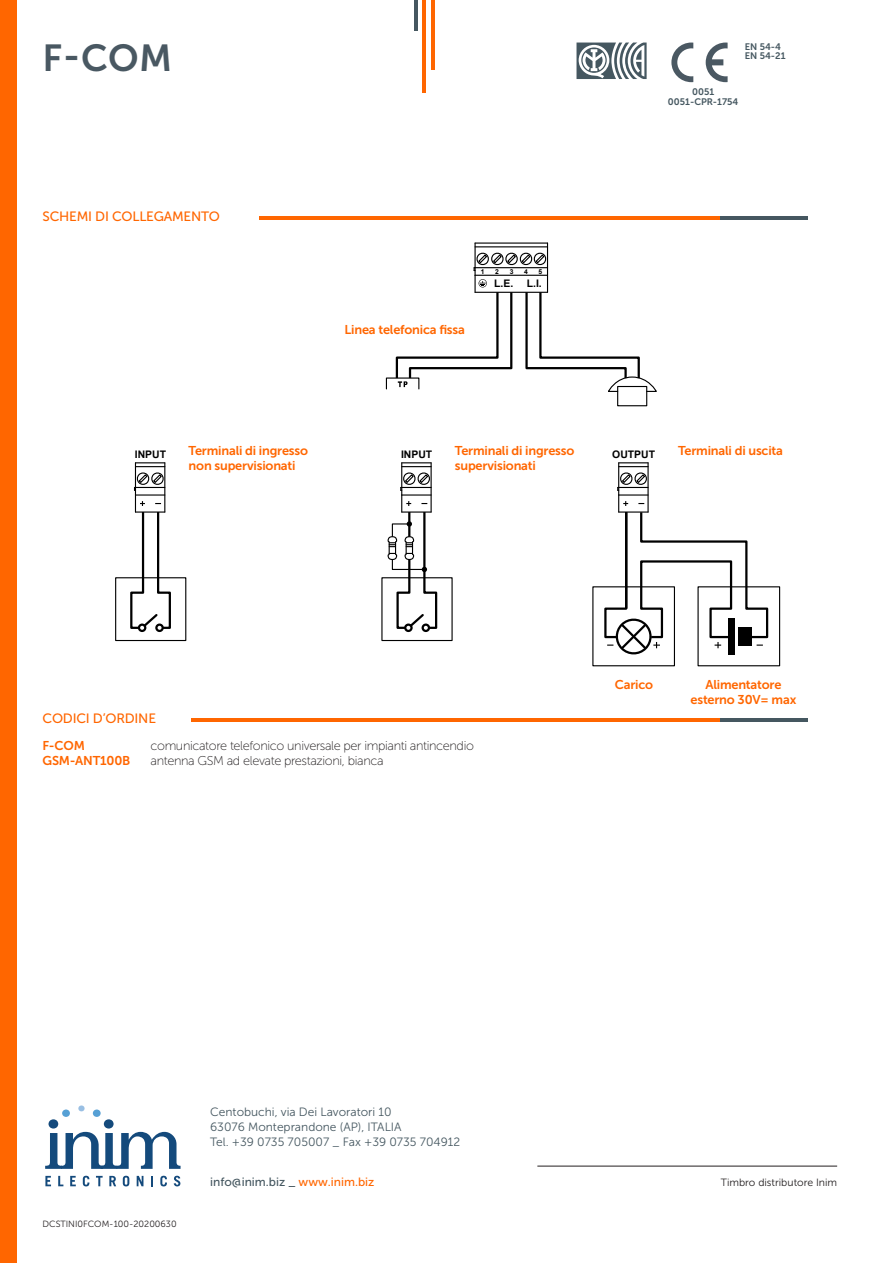
<style>
.page{position:relative;width:893px;height:1263px;background:#fff}
.page>*{position:absolute;margin:0;border:0;box-sizing:border-box;transform-origin:0 0}
.t1{font:37.5px "Museo Sans 700";color:#495862}
.t2{font:13.5px "Museo Sans 500";letter-spacing:-.015em;color:#f60}
.t3{font:12.75px/15.3px "Museo Sans 700";letter-spacing:-.015em;color:#f60}
.t4{font:12.75px "Museo Sans 100";letter-spacing:-.03em;color:#231f20}
.t5{font:12px "Museo Sans 300";color:#455760}
.t6{font:12px "Museo Sans 500";color:#455760}
.t7{font:10.5px "Museo Sans 300";color:#231f20}
.t8{font:700 10.35px "Arial";color:#000}
.t9{font:9.45px "Museo Sans 700";color:#455760}
.t10{font:9px "Museo Sans 300";color:#231f20}
.t11{font:700 6.75px "Arial";color:#000}
.s1{color:#f60}
</style>
<div class="page">
<svg style="left:671px;top:43px;width:22px;height:39px"></svg>
<svg style="left:706px;top:43px;width:22px;height:39px"></svg>
<svg style="left:576px;top:43px;width:71px;height:36px"></svg>
<hr style="left:474px;top:243px;width:2px;height:32px;background:#000">
<hr style="left:475px;top:246px;width:72px;height:1px;background:#000">
<hr style="left:475px;top:242px;width:72px;height:2px;background:#000">
<hr style="left:547px;top:243px;width:1px;height:49px;background:#000">
<div style="left:386px;top:377px;width:33px;height:12px;border:1px solid #000"></div>
<div style="left:617px;top:386px;width:30px;height:20px;border:1px solid #000"></div>
<svg style="left:395px;top:251px;width:262px;height:141px"></svg>
<hr style="left:135px;top:463px;width:1px;height:32px;background:#000">
<hr style="left:135px;top:466px;width:30px;height:1px;background:#000">
<hr style="left:135px;top:462px;width:30px;height:1px;background:#000">
<hr style="left:164px;top:463px;width:1px;height:49px;background:#000">
<div style="left:115px;top:577px;width:71px;height:64px;border:1px solid #000"></div>
<div style="left:138px;top:623px;width:8px;height:9px;border:2px solid #000;border-radius:50%"></div>
<svg style="left:129px;top:471px;width:43px;height:160px"></svg>
<div style="left:155px;top:623px;width:9px;height:9px;border:2px solid #000;border-radius:50%"></div>
<div style="left:381px;top:577px;width:72px;height:64px;border:1px solid #000"></div>
<div style="left:404px;top:623px;width:9px;height:9px;border:2px solid #000;border-radius:50%"></div>
<div style="left:422px;top:623px;width:8px;height:9px;border:2px solid #000;border-radius:50%"></div>
<svg style="left:387px;top:462px;width:51px;height:169px"></svg>
<div style="left:592px;top:586px;width:83px;height:80px;border:1px solid #000"></div>
<div style="left:697px;top:586px;width:83px;height:80px;border:1px solid #000"></div>
<svg style="left:603px;top:462px;width:166px;height:193px"></svg>
<div style="left:728px;top:618px;width:6px;height:36px;background:#000"></div>
<div style="left:739px;top:627px;width:13px;height:18px;background:#000"></div>
<div style="left:0;top:0;width:16px;height:1263px;background:#f60"></div>
<hr style="left:431px;top:0;width:4px;height:69px;background:#f60">
<hr style="left:423px;top:0;width:3px;height:93px;background:#f60">
<hr style="left:414px;top:0;width:4px;height:31px;background:#455760">
<hr style="left:537px;top:1166px;width:300px;height:1px;background:#231f20">
<svg style="left:45px;top:1176px;width:6px;height:10px"></svg>
<svg style="left:58px;top:1176px;width:5px;height:10px"></svg>
<svg style="left:70px;top:1176px;width:6px;height:10px"></svg>
<svg style="left:83px;top:1176px;width:6px;height:10px"></svg>
<svg style="left:96px;top:1176px;width:7px;height:10px"></svg>
<svg style="left:109px;top:1176px;width:7px;height:10px"></svg>
<svg style="left:123px;top:1176px;width:6px;height:10px"></svg>
<svg style="left:137px;top:1176px;width:6px;height:10px"></svg>
<svg style="left:151px;top:1176px;width:2px;height:10px"></svg>
<svg style="left:160px;top:1176px;width:7px;height:10px"></svg>
<svg style="left:174px;top:1176px;width:6px;height:10px"></svg>
<svg style="left:45px;top:1105px;width:136px;height:64px"></svg>
<hr style="left:191px;top:719px;width:529px;height:3px;background:#f60">
<hr style="left:720px;top:719px;width:88px;height:3px;background:#455760">
<hr style="left:259px;top:216px;width:461px;height:3px;background:#f60">
<hr style="left:720px;top:216px;width:88px;height:3px;background:#455760">
<p class="t1" style="left:43px;top:37px;width:131px">F-COM</p>
<p class="t2" style="left:43px;top:209px;width:179px">SCHEMI DI COLLEGAMENTO</p>
<p class="t3" style="left:344px;top:322px;width:122px">Linea telefonica fissa</p>
<p class="t11" style="left:481px;top:267px;width:5px">1</p>
<p class="t11" style="left:495px;top:267px;width:5px">2</p>
<p class="t11" style="left:510px;top:267px;width:5px">3</p>
<p class="t11" style="left:524px;top:267px;width:5px">4</p>
<p class="t11" style="left:538px;top:267px;width:5px">5</p>
<p class="t8" style="left:494px;top:277px;width:21px">L.E.</p>
<p class="t8" style="left:527px;top:277px;width:17px">L.I.</p>
<p class="t9" style="left:745px;top:41px;width:38px">EN 54-4</p>
<p class="t9" style="left:745px;top:51px;width:42px">EN 54-21</p>
<p class="t9" style="left:692px;top:87px;width:24px">0051</p>
<p class="t9" style="left:668px;top:96px;width:72px">0051-CPR-1754</p>
<p class="t3" style="left:189px;top:442px;width:121px">Terminali di ingresso non supervisionati</p>
<p class="t3" style="left:455px;top:442px;width:121px">Terminali di ingresso supervisionati</p>
<p class="t3" style="left:678px;top:442px;width:106px">Terminali di uscita</p>
<p class="t8" style="left:135px;top:447px;width:33px">INPUT</p>
<p class="t8" style="left:401px;top:447px;width:33px">INPUT</p>
<p class="t8" style="left:612px;top:447px;width:44px">OUTPUT</p>
<p class="t2" style="left:43px;top:711px;width:115px">CODICI D’ORDINE</p>
<p class="t3" style="left:43px;top:737px;width:44px">F-COM</p>
<p class="t4" style="left:151px;top:738px;width:325px">comunicatore telefonico universale per impianti antincendio</p>
<p class="t3" style="left:43px;top:753px;width:89px">GSM-ANT100B</p>
<p class="t4" style="left:151px;top:754px;width:235px">antenna GSM ad elevate prestazioni, bianca</p>
<p class="t5" style="left:210px;top:1105px;width:183px">Centobuchi, via Dei Lavoratori 10</p>
<p class="t5" style="left:210px;top:1120px;width:193px">63076 Monteprandone (AP), ITALIA</p>
<p class="t5" style="left:210px;top:1135px;width:252px">Tel. +39 0735 705007 _ Fax +39 0735 704912</p>
<p class="t10" style="left:43px;top:1219px;width:136px">DCSTINI0FCOM-100-20200630</p>
<p class="t6" style="left:210px;top:1176px;width:166px">info@inim.biz _ <span class="s1">www.inim.biz</span></p>
<p class="t3" style="left:615px;top:677px;width:40px">Carico</p>
<p class="t3" style="left:690px;top:677px;width:107px;text-align:center">Alimentatore esterno 30V= max</p>
<p class="t7" style="left:721px;top:1177px;width:118px">Timbro distributore Inim</p>
</div>
